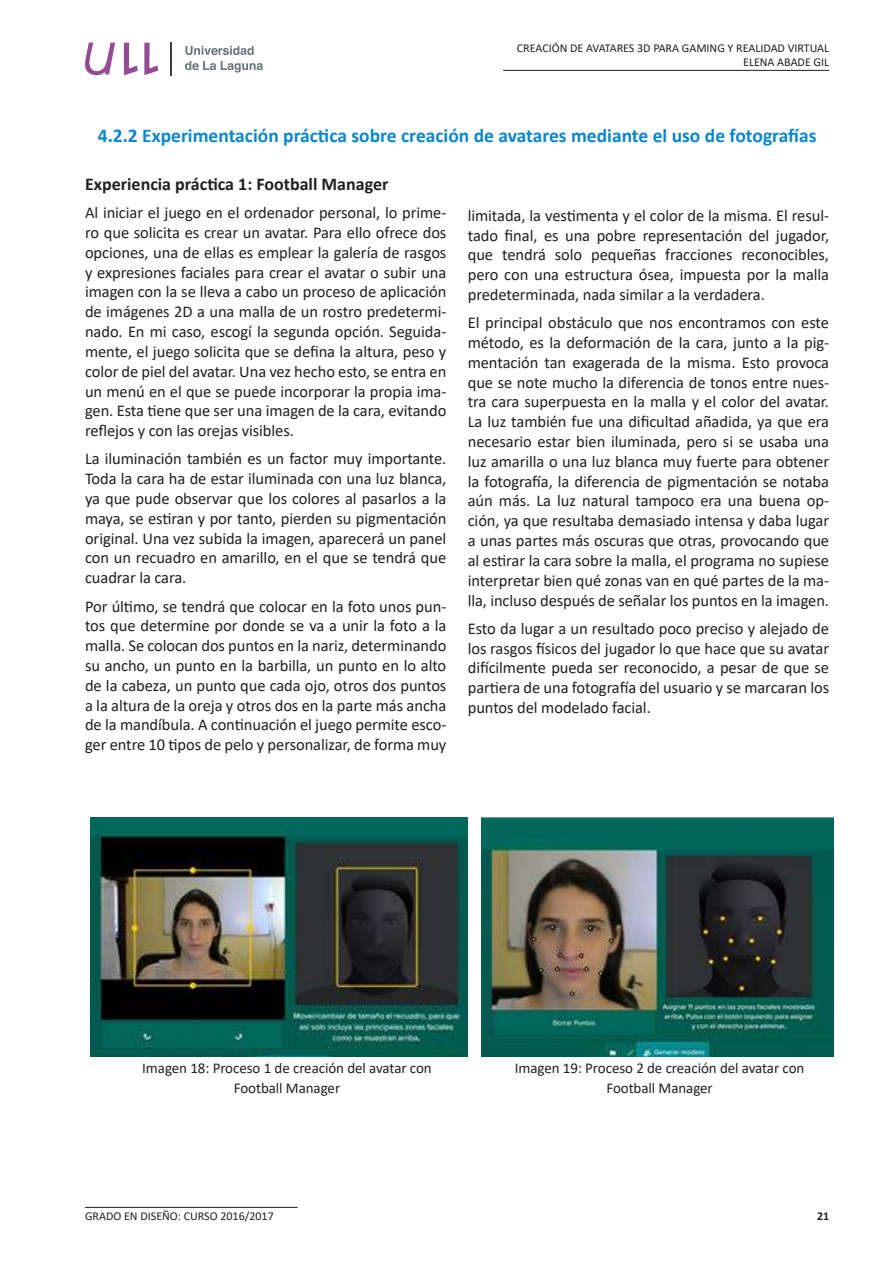
<style>
.page{position:relative;width:893px;height:1263px;background:#fff}
.page>*{position:absolute;margin:0;border:0;box-sizing:border-box;transform-origin:0 0}
.t1{font:700 19.5px "Calibri";color:#0a86cc}
.t2{font:700 18px "Calibri";color:#231f20}
.t3{font:16.5px/19.8px "Calibri";letter-spacing:-.005em;color:#231f20;text-align:justify}
.t4{font:15px/19.8px "Calibri";letter-spacing:-.005em;color:#231f20;text-align:center}
.t5{font:12px/14.4px "Calibri";color:#231f20;text-align:right}
.t6{font:700 12px "Calibri";color:#231f20}
</style>
<div class="page">
<svg style="left:144px;top:43px;width:14px;height:32px"></svg>
<svg style="left:124px;top:43px;width:14px;height:32px"></svg>
<svg style="left:85px;top:43px;width:30px;height:33px"></svg>
<hr style="left:171px;top:43px;width:1px;height:33px;background:#37414b">
<svg style="left:186px;top:46px;width:68px;height:9px"></svg>
<svg style="left:185px;top:61px;width:78px;height:12px"></svg>
<hr style="left:503px;top:70px;width:326px;height:1px;background:#231f20">
<hr style="left:85px;top:1207px;width:213px;height:1px;background:#231f20">
<img style="left:90px;top:817px;width:378px;height:240px">
<img style="left:482px;top:817px;width:351px;height:240px">
<p class="t5" style="left:517px;top:40px;width:314px">CREACIÓN DE AVATARES 3D PARA GAMING Y REALIDAD VIRTUAL<br>ELENA ABADE GIL</p>
<p class="t1" style="left:98px;top:122px;width:720px">4.2.2 Experimentación práctica sobre creación de avatares mediante el uso de fotografías</p>
<p class="t2" style="left:85px;top:171px;width:305px">Experiencia práctica 1: Football Manager</p>
<p class="t3" style="left:85px;top:202px;width:363px">Al iniciar el juego en el ordenador personal, lo prime&shy;ro que solicita es crear un avatar. Para ello ofrece dos opciones, una de ellas es emplear la galería de rasgos y expresiones faciales para crear el avatar o subir una imagen con la se lleva a cabo un proceso de aplicación de imágenes 2D a una malla de un rostro predetermi&shy;nado. En mi caso, escogí la segunda opción. Seguida&shy;mente, el juego solicita que se defina la altura, peso y color de piel del avatar. Una vez hecho esto, se entra en un menú en el que se puede incorporar la propia ima&shy;gen. Esta tiene que ser una imagen de la cara, evitando reflejos y con las orejas visibles.</p>
<p class="t3" style="left:85px;top:449px;width:363px">La iluminación también es un factor muy importante.<br>Toda la cara ha de estar iluminada con una luz blanca, ya que pude observar que los colores al pasarlos a la maya, se estiran y por tanto, pierden su pigmentación original. Una vez subida la imagen, aparecerá un panel con un recuadro en amarillo, en el que se tendrá que cuadrar la cara.</p>
<p class="t3" style="left:85px;top:596px;width:363px">Por último, se tendrá que colocar en la foto unos pun&shy;tos que determine por donde se va a unir la foto a la malla. Se colocan dos puntos en la nariz, determinando su ancho, un punto en la barbilla, un punto en lo alto de la cabeza, un punto que cada ojo, otros dos puntos a la altura de la oreja y otros dos en la parte más ancha de la mandíbula. A continuación el juego permite esco&shy;ger entre 10 tipos de pelo y personalizar, de forma muy</p>
<p class="t3" style="left:468px;top:205px;width:363px">limitada, la vestimenta y el color de la misma. El resul&shy;tado final, es una pobre representación del jugador, que tendrá solo pequeñas fracciones reconocibles, pero con una estructura ósea, impuesta por la malla predeterminada, nada similar a la verdadera.</p>
<p class="t3" style="left:468px;top:312px;width:363px">El principal obstáculo que nos encontramos con este método, es la deformación de la cara, junto a la pig&shy;mentación tan exagerada de la misma. Esto provoca que se note mucho la diferencia de tonos entre nues&shy;tra cara superpuesta en la malla y el color del avatar.<br>La luz también fue una dificultad añadida, ya que era necesario estar bien iluminada, pero si se usaba una luz amarilla o una luz blanca muy fuerte para obtener la fotografía, la diferencia de pigmentación se notaba aún más. La luz natural tampoco era una buena op&shy;ción, ya que resultaba demasiado intensa y daba lugar a unas partes más oscuras que otras, provocando que al estirar la cara sobre la malla, el programa no supiese interpretar bien qué zonas van en qué partes de la ma&shy;lla, incluso después de señalar los puntos en la imagen.</p>
<p class="t3" style="left:468px;top:618px;width:363px">Esto da lugar a un resultado poco preciso y alejado de los rasgos físicos del jugador lo que hace que su avatar difícilmente pueda ser reconocido, a pesar de que se partiera de una fotografía del usuario y se marcaran los puntos del modelado facial.</p>
<p class="t4" style="left:142px;top:1058px;width:291px">Imagen 18: Proceso 1 de creación del avatar con<br>Football Manager</p>
<p class="t4" style="left:515px;top:1058px;width:291px">Imagen 19: Proceso 2 de creación del avatar con<br>Football Manager</p>
<p class="t5" style="left:85px;top:1209px;width:190px">GRADO EN DISEÑO: CURSO 2016/2017</p>
<p class="t6" style="left:817px;top:1208px;width:14px">21</p>
</div>
